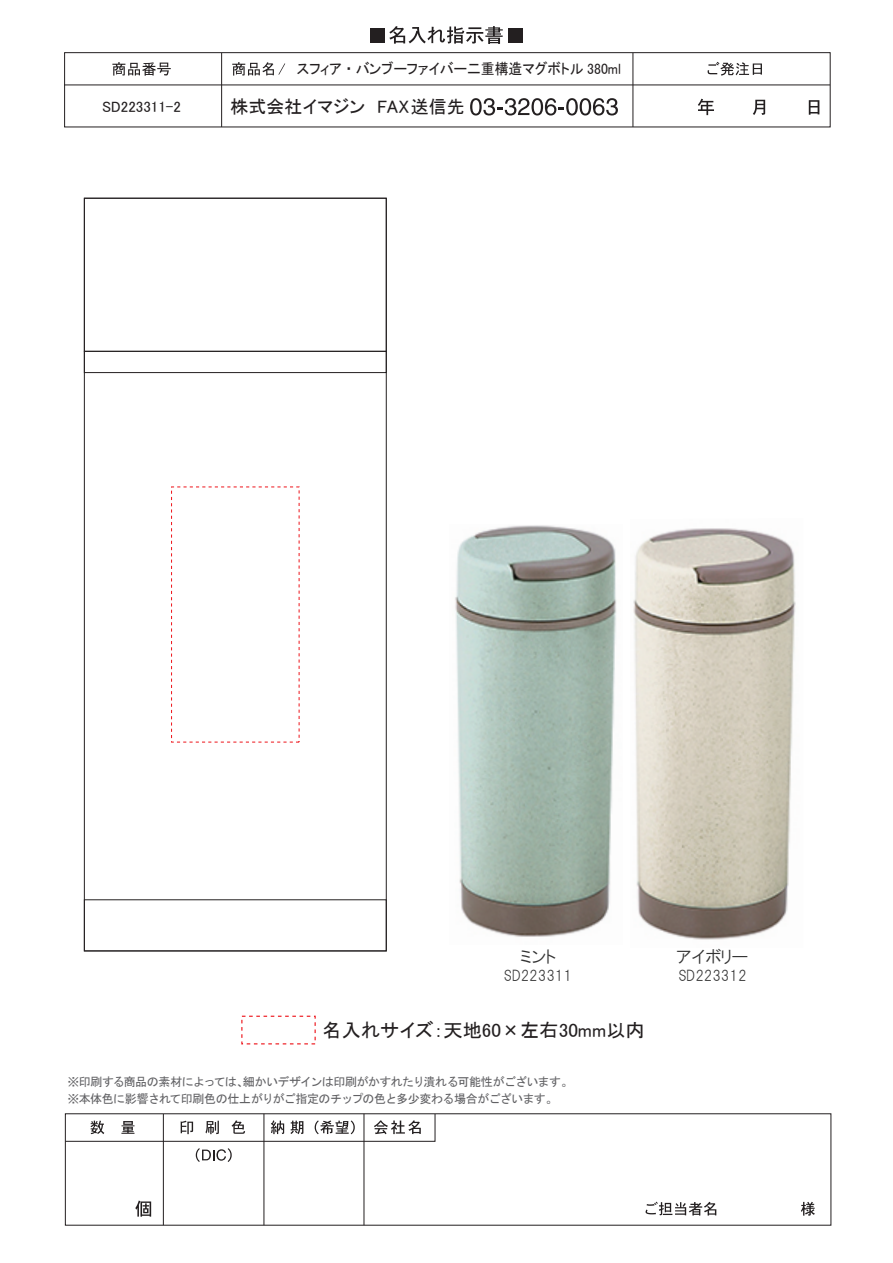
<style>
.page{position:relative;width:893px;height:1263px;background:#fff}
.page>*{position:absolute;margin:0;border:0;box-sizing:border-box;transform-origin:0 0}
.t1{font:19.2px "MS P Gothic";color:#231f20}
.t2{font:18px "MS P Gothic";color:#231f20}
.t3{font:18px "HGP Gothic M";color:#333}
.t4{font:15px "MS P Gothic";color:#231f20;scale:.92 1}
.t5{font:15px "MS P Gothic";color:#231f20}
.t6{font:14.7px "HGP Gothic M";color:#333}
.t7{font:12px/17px "MS Gothic";letter-spacing:-.045em;color:#616164}
</style>
<div class="page">
<hr style="left:264px;top:1114px;width:1px;height:111px;background:#231f20">
<hr style="left:163px;top:1114px;width:1px;height:111px;background:#231f20">
<hr style="left:364px;top:1114px;width:1px;height:111px;background:#231f20">
<svg style="left:65px;top:1113px;width:371px;height:29px"></svg>
<svg style="left:196px;top:1148px;width:36px;height:14px"></svg>
<svg style="left:135px;top:1200px;width:16px;height:16px"></svg>
<svg style="left:645px;top:1201px;width:71px;height:14px"></svg>
<svg style="left:801px;top:1202px;width:14px;height:14px"></svg>
<div style="left:64px;top:52px;width:766px;height:75px;border:1px solid #231f20"></div>
<svg style="left:698px;top:99px;width:16px;height:16px"></svg>
<svg style="left:753px;top:100px;width:12px;height:15px"></svg>
<svg style="left:809px;top:100px;width:10px;height:15px"></svg>
<hr style="left:221px;top:53px;width:1px;height:74px;background:#231f20">
<div style="left:370px;top:28px;width:15px;height:14px;background:#231f20"></div>
<svg style="left:389px;top:26px;width:114px;height:18px"></svg>
<div style="left:508px;top:28px;width:15px;height:14px;background:#231f20"></div>
<svg style="left:470px;top:98px;width:148px;height:17px"></svg>
<hr style="left:633px;top:53px;width:1px;height:74px;background:#231f20">
<hr style="left:64px;top:85px;width:766px;height:1px;background:#231f20">
<svg style="left:112px;top:62px;width:59px;height:14px"></svg>
<svg style="left:232px;top:62px;width:53px;height:14px"></svg>
<svg style="left:708px;top:62px;width:54px;height:14px"></svg>
<div style="left:84px;top:198px;width:303px;height:154px;border:1px solid #231f20"></div>
<div style="left:84px;top:351px;width:303px;height:22px;border:1px solid #231f20"></div>
<div style="left:84px;top:899px;width:303px;height:52px;border:1px solid #231f20"></div>
<img style="left:455px;top:525px;width:162px;height:412px">
<img style="left:633px;top:528px;width:163px;height:412px">
<p class="t5" style="left:102px;top:99px;width:80px">SD223311-2</p>
<p class="t4" style="left:297px;top:61px;width:354px">スフィア・バンブーファイバー二重構造マグボトル 380ml</p>
<h2 class="t2" style="left:230px;top:98px;width:236px">株式会社イマジン FAX送信先</h2>
<h2 class="t3" style="left:520px;top:947px;width:37px">ミント</h2>
<p class="t6" style="left:504px;top:968px;width:70px">SD223311</p>
<h1 class="t1" style="left:323px;top:1020px;width:323px">名入れサイズ：天地60×左右30mm以内</h1>
<p class="t7" style="left:68px;top:1073px;width:507px">※印刷する商品の素材によっては、細かいデザインは印刷がかすれたり潰れる可能性がございます。※本体色に影響されて印刷色の仕上がりがご指定のチップの色と多少変わる場合がございます。</p>
<h2 class="t3" style="left:676px;top:947px;width:74px">アイボリー</h2>
<p class="t6" style="left:678px;top:968px;width:70px">SD223312</p>
</div>
